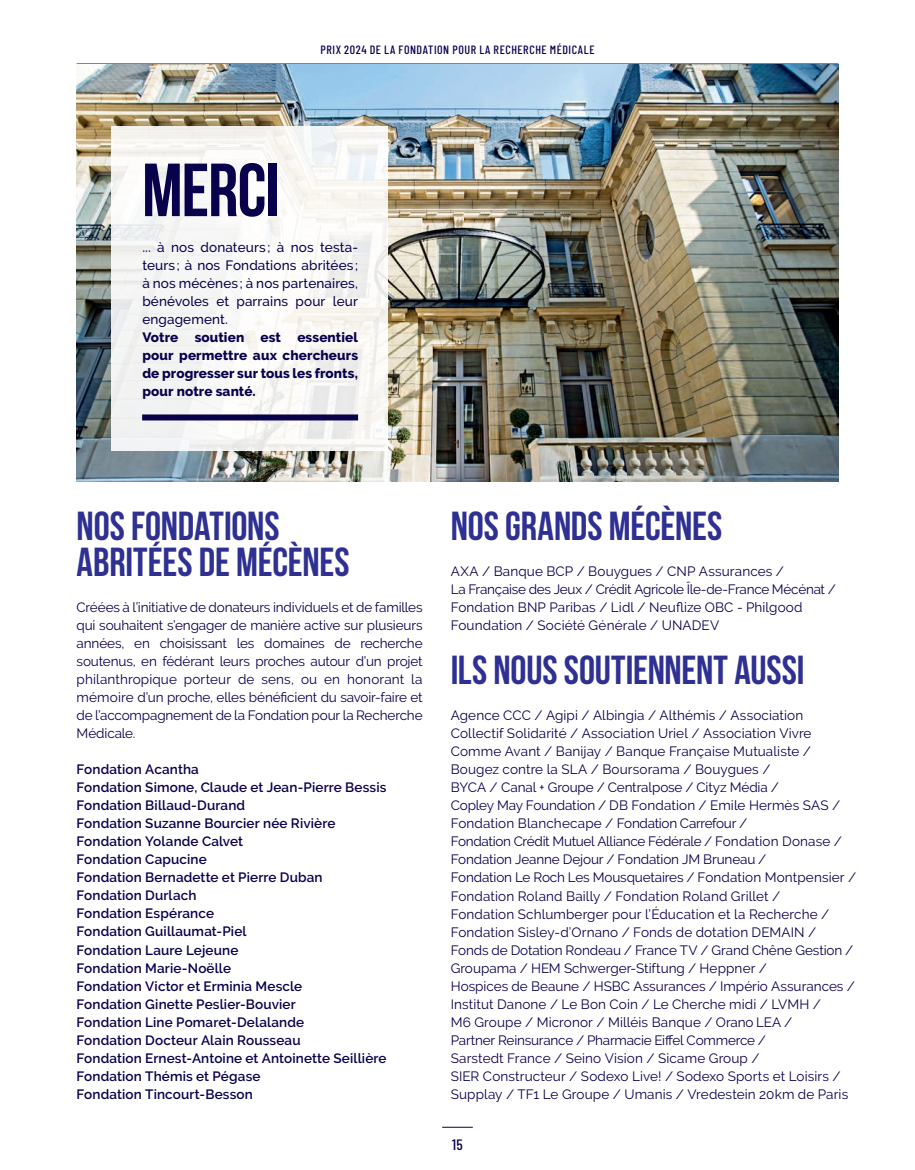
<style>
.page{position:relative;width:915px;height:1170px;background:#fff}
.page>*{position:absolute;margin:0;border:0;box-sizing:border-box;transform-origin:0 0}
.t1{font:700 75px "Bebas Neue";letter-spacing:-.015em;color:#08014c}
.t2{font:700 40.5px/36px "Bebas Neue";letter-spacing:-.005em;color:#2e3092}
.t3{font:500 15px "Barlow Condensed";color:#08014c}
.t4{font:13.5px/18px "Raleway";letter-spacing:.005em;color:#08014c}
.t5{font:600 13.5px "Raleway";letter-spacing:.01em;color:#08014c}
.t6{font:500 13.5px/18px "Raleway";letter-spacing:.01em;color:#08014c;text-align:justify}
.t7{font:800 13.5px/18px "Raleway";letter-spacing:.01em;color:#08014c;text-align:justify}
.t8{font:500 12px "Barlow Condensed";letter-spacing:.045em;color:#08014c}
</style>
<div class="page">
<hr style="left:442px;top:1126px;width:30px;height:1px;background:#08014c">
<img style="left:77px;top:64px;width:761px;height:418px">
<div style="left:112px;top:126px;width:276px;height:324px;background:#f6f6f5"></div>
<div style="left:142px;top:414px;width:216px;height:6px;background:#08014c"></div>
<p class="t8" style="left:320px;top:41px;width:275px">PRIX 2024 DE LA FONDATION POUR LA RECHERCHE MÉDICALE</p>
<p class="t1" style="left:142px;top:149px;width:139px">MERCI</p>
<p class="t6" style="left:142px;top:238px;width:217px">... à nos donateurs ; à nos testa&shy;teurs ; à nos Fondations abritées ; à nos mécènes ; à nos partenaires, bénévoles et parrains pour leur engagement.</p>
<p class="t7" style="left:142px;top:328px;width:217px">Votre soutien est essentiel pour permettre aux chercheurs de progresser sur tous les fronts, pour notre santé.</p>
<p class="t2" style="left:77px;top:508px;width:274px">NOS FONDATIONS<br>ABRITÉES DE MÉCÈNES</p>
<p class="t4" style="left:77px;top:598px;width:347px;text-align:justify">Créées à l’initiative de donateurs individuels et de familles qui souhaitent s’engager de manière active sur plusieurs années, en choisissant les domaines de recherche soutenus, en fédérant leurs proches autour d’un projet philanthropique porteur de sens, ou en honorant la mémoire d’un proche, elles bénéficient du savoir-faire et de l’accompagnement de la Fondation pour la Recherche Médicale.</p>
<p class="t5" style="left:77px;top:761px;width:124px">Fondation Acantha</p>
<p class="t5" style="left:77px;top:779px;width:311px">Fondation Simone, Claude et Jean-Pierre Bessis</p>
<p class="t5" style="left:77px;top:797px;width:170px">Fondation Billaud-Durand</p>
<p class="t5" style="left:77px;top:815px;width:260px">Fondation Suzanne Bourcier née Rivière</p>
<p class="t5" style="left:77px;top:833px;width:168px">Fondation Yolande Calvet</p>
<p class="t5" style="left:77px;top:851px;width:132px">Fondation Capucine</p>
<p class="t5" style="left:77px;top:869px;width:247px">Fondation Bernadette et Pierre Duban</p>
<p class="t5" style="left:77px;top:887px;width:121px">Fondation Durlach</p>
<p class="t5" style="left:77px;top:905px;width:139px">Fondation Espérance</p>
<p class="t5" style="left:77px;top:923px;width:171px">Fondation Guillaumat-Piel</p>
<p class="t5" style="left:77px;top:941px;width:163px">Fondation Laure Lejeune</p>
<p class="t5" style="left:77px;top:959px;width:156px">Fondation Marie-Noëlle</p>
<p class="t5" style="left:77px;top:977px;width:227px">Fondation Victor et Erminia Mescle</p>
<p class="t5" style="left:77px;top:995px;width:221px">Fondation Ginette Peslier-Bouvier</p>
<p class="t5" style="left:77px;top:1013px;width:229px">Fondation Line Pomaret-Delalande</p>
<p class="t5" style="left:77px;top:1031px;width:225px">Fondation Docteur Alain Rousseau</p>
<p class="t5" style="left:77px;top:1049px;width:311px">Fondation Ernest-Antoine et Antoinette Seillière</p>
<p class="t5" style="left:77px;top:1067px;width:185px">Fondation Thémis et Pégase</p>
<p class="t5" style="left:77px;top:1085px;width:178px">Fondation Tincourt-Besson</p>
<p class="t2" style="left:450px;top:508px;width:273px">NOS GRANDS MÉCÈNES</p>
<p class="t4" style="left:450px;top:562px;width:386px">AXA / Banque BCP / Bouygues / CNP Assurances /<br>La Française des Jeux / Crédit Agricole Île-de-France Mécénat / Fondation BNP Paribas / Lidl / Neuflize OBC - Philgood Foundation / Société Générale / UNADEV</p>
<p class="t2" style="left:450px;top:652px;width:355px">ILS NOUS SOUTIENNENT AUSSI</p>
<p class="t4" style="left:450px;top:706px;width:407px">Agence CCC / Agipi / Albingia / Althémis / Association Collectif Solidarité / Association Uriel / Association Vivre Comme Avant / Banijay / Banque Française Mutualiste / Bougez contre la SLA / Boursorama / Bouygues /<br>BYCA / Canal + Groupe / Centralpose / Cityz Média /<br>Copley May Foundation / DB Fondation / Emile Hermès SAS / Fondation Blanchecape / Fondation Carrefour /<br>Fondation Crédit Mutuel Alliance Fédérale / Fondation Donase / Fondation Jeanne Dejour / Fondation JM Bruneau /<br>Fondation Le Roch Les Mousquetaires / Fondation Montpensier / Fondation Roland Bailly / Fondation Roland Grillet /<br>Fondation Schlumberger pour l’Éducation et la Recherche / Fondation Sisley-d’Ornano / Fonds de dotation DEMAIN / Fonds de Dotation Rondeau / France TV / Grand Chêne Gestion / Groupama / HEM Schwerger-Stiftung / Heppner /<br>Hospices de Beaune / HSBC Assurances / Império Assurances / Institut Danone / Le Bon Coin / Le Cherche midi / LVMH /<br>M6 Groupe / Micronor / Milléis Banque / Orano LEA /<br>Partner Reinsurance / Pharmacie Eiffel Commerce /<br>Sarstedt France / Seino Vision / Sicame Group /<br>SIER Constructeur / Sodexo Live! / Sodexo Sports et Loisirs / Supplay / TF1 Le Groupe / Umanis / Vredestein 20km de Paris</p>
<p class="t3" style="left:452px;top:1133px;width:12px">15</p>
</div>
